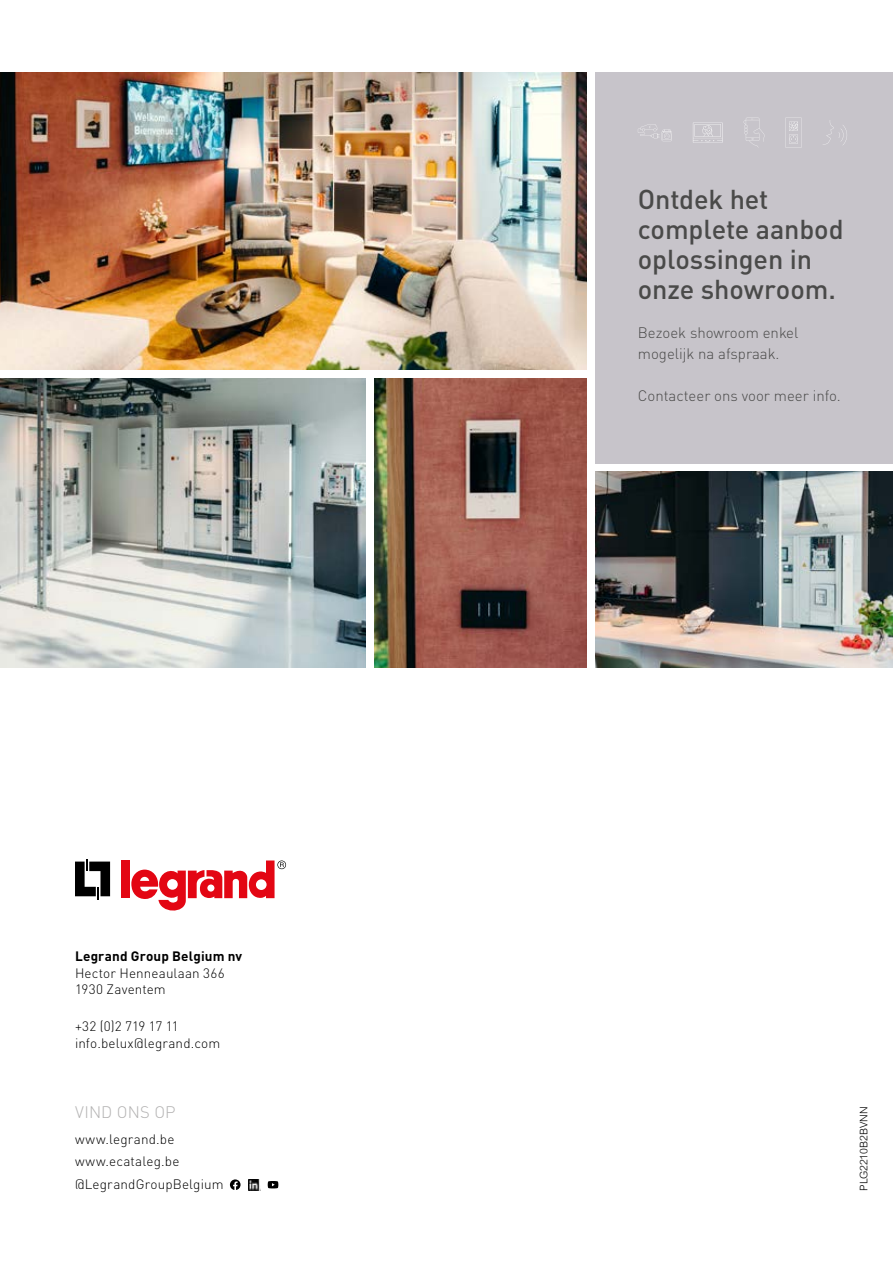
<style>
.page{position:relative;width:893px;height:1263px;background:#fff}
.page>*{position:absolute;margin:0;border:0;box-sizing:border-box;transform-origin:0 0}
.t1{font:500 27px/30px "DIN Pro";letter-spacing:-.005em;color:#4a4a49}
.t2{font:300 16.5px "DIN Pro";letter-spacing:.01em;color:#b3b2b2}
.t3{font:300 15px/21px "DIN Pro";color:#4a4a49}
.t4{font:300 13.5px/16.5px "DIN Pro";letter-spacing:.01em;color:#000}
.t5{font:700 13.5px "DIN Pro";letter-spacing:.01em;color:#000}
.t6{font:300 10.5px "Arial MT Std";color:#000}
</style>
<div class="page">
<svg style="left:75px;top:859px;width:35px;height:41px"></svg>
<div style="left:122px;top:860px;width:8px;height:38px;background:#e30613"></div>
<svg style="left:131px;top:860px;width:155px;height:51px"></svg>
<svg style="left:268px;top:1181px;width:10px;height:7px"></svg>
<svg style="left:248px;top:1179px;width:13px;height:11px"></svg>
<svg style="left:230px;top:1179px;width:11px;height:11px"></svg>
<img style="left:0;top:72px;width:587px;height:298px">
<div style="left:595px;top:72px;width:298px;height:391px;background:#c7c4ca"></div>
<img style="left:595px;top:472px;width:298px;height:195px">
<img style="left:0;top:378px;width:366px;height:289px">
<img style="left:374px;top:378px;width:213px;height:289px">
<svg style="left:638px;top:124px;width:34px;height:17px"></svg>
<svg style="left:693px;top:123px;width:30px;height:20px"></svg>
<svg style="left:744px;top:118px;width:21px;height:29px"></svg>
<svg style="left:785px;top:118px;width:17px;height:29px"></svg>
<svg style="left:823px;top:121px;width:24px;height:24px"></svg>
<p class="t5" style="left:75px;top:945px;width:169px">Legrand Group Belgium nv</p>
<p class="t4" style="left:75px;top:963px;width:151px">Hector Henneaulaan 366<br>1930 Zaventem</p>
<p class="t4" style="left:75px;top:1017px;width:147px">+32 (0)2 719 17 11 info.belux@legrand.com</p>
<p class="t2" style="left:75px;top:1099px;width:102px">VIND ONS OP</p>
<p class="t4" style="left:75px;top:1126px;width:150px;line-height:22.5px">www.legrand.be www.ecataleg.be @LegrandGroupBelgium</p>
<h1 class="t1" style="left:638px;top:181px;width:207px">Ontdek het complete aanbod oplossingen in onze showroom.</h1>
<p class="t3" style="left:638px;top:320px;width:162px">Bezoek showroom enkel mogelijk na afspraak.</p>
<p class="t3" style="left:638px;top:383px;width:205px">Contacteer ons voor meer info.</p>
<p class="t6" style="left:858px;top:1191px;width:86px;rotate:-90deg">PLG2210B2BVNN</p>
</div>
